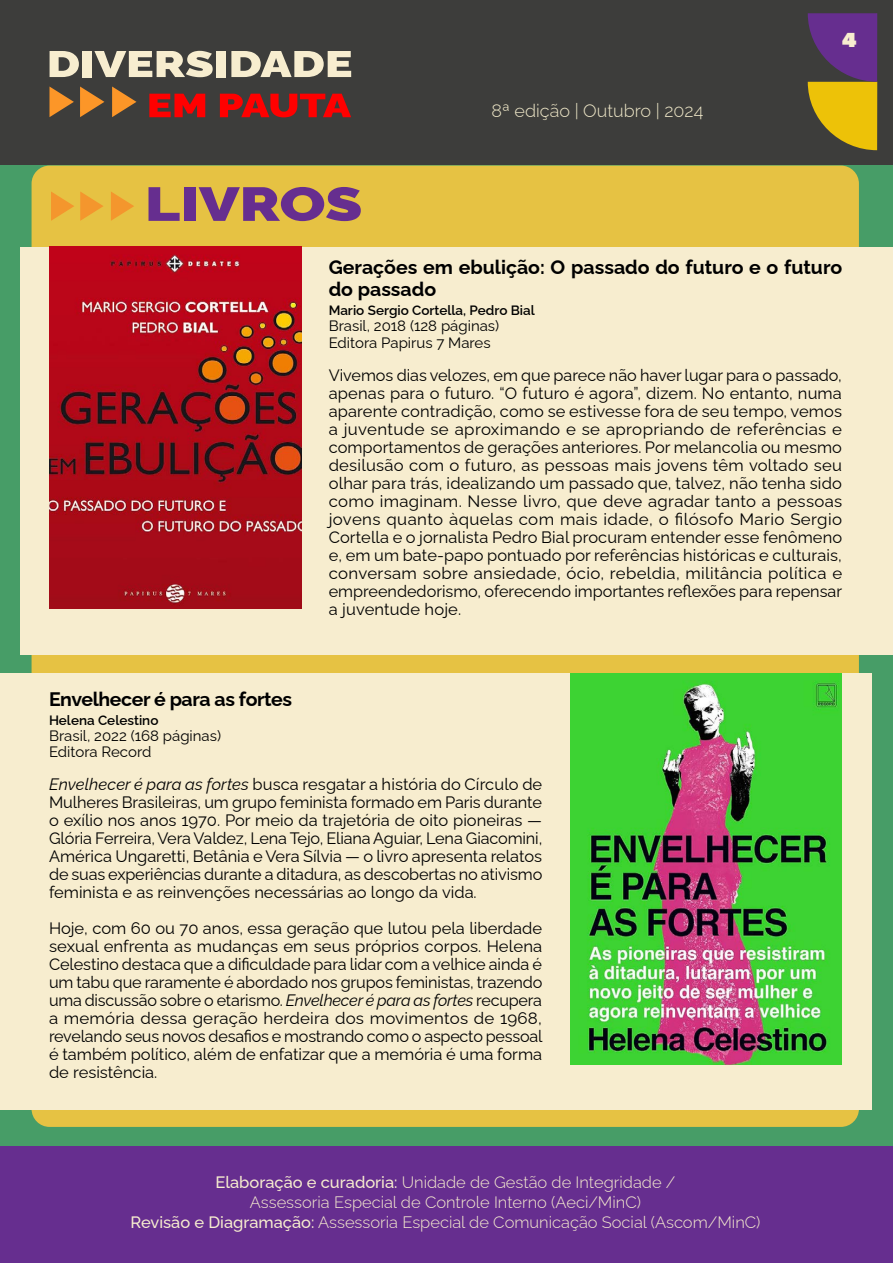
<style>
.page{position:relative;width:893px;height:1263px;background:#fff}
.page>*{position:absolute;margin:0;border:0;box-sizing:border-box;transform-origin:0 0}
.t1{font:800 21px "Noir Pro";color:#f7edcf}
.t2{font:700 19.5px/22.2px "Raleway";color:#000}
.t3{font:700 19.5px "Raleway";letter-spacing:-.02em;color:#000}
.t4{font:300 18px "Raleway";color:#efe7c8}
.t5{font:16.5px/18px "Raleway";color:#000;text-align:justify}
.t6{font:300 16.5px/19.8px "Raleway";color:#f7edcf;text-align:center}
.t7{font:15px/16.2px "Raleway";color:#000}
.t8{font:600 13.5px "Raleway";color:#000}
.s1{font-style:italic}
.s2{font-weight:500}
</style>
<div class="page">
<div style="left:0;top:0;width:893px;height:168px;background:#3d3d3b"></div>
<svg style="left:808px;top:13px;width:69px;height:137px"></svg>
<svg style="left:50px;top:51px;width:29px;height:26px"></svg>
<div style="left:83px;top:51px;width:9px;height:26px;background:#f7edcf"></div>
<svg style="left:94px;top:51px;width:119px;height:26px"></svg>
<div style="left:217px;top:51px;width:9px;height:26px;background:#f7edcf"></div>
<svg style="left:231px;top:51px;width:120px;height:26px"></svg>
<svg style="left:112px;top:87px;width:24px;height:30px"></svg>
<svg style="left:80px;top:87px;width:24px;height:30px"></svg>
<svg style="left:50px;top:87px;width:24px;height:30px"></svg>
<svg style="left:149px;top:94px;width:56px;height:23px"></svg>
<svg style="left:220px;top:94px;width:131px;height:23px"></svg>
<div style="left:0;top:166px;width:893px;height:1097px;background:#479d67"></div>
<div style="left:32px;top:166px;width:827px;height:961px;background:#e6c243;border-radius:18px"></div>
<div style="left:0;top:673px;width:872px;height:437px;background:#f7edcf"></div>
<svg style="left:111px;top:192px;width:23px;height:29px"></svg>
<svg style="left:80px;top:192px;width:23px;height:29px"></svg>
<svg style="left:51px;top:192px;width:23px;height:29px"></svg>
<svg style="left:149px;top:187px;width:31px;height:34px"></svg>
<div style="left:184px;top:187px;width:11px;height:34px;background:#662e8f"></div>
<svg style="left:199px;top:187px;width:162px;height:34px"></svg>
<div style="left:20px;top:247px;width:873px;height:408px;background:#f7edcf"></div>
<img style="left:50px;top:247px;width:251px;height:361px">
<img style="left:571px;top:673px;width:271px;height:391px">
<div style="left:0;top:1147px;width:893px;height:116px;background:#662e8f"></div>
<p class="t4" style="left:492px;top:96px;width:213px">8ª edição | Outubro | 2024</p>
<p class="t1" style="left:842px;top:22px;width:17px">4</p>
<p class="t2" style="left:329px;top:254px;width:515px">Gerações em ebulição: O passado do futuro e o futuro do passado</p>
<p class="t8" style="left:329px;top:300px;width:208px">Mario Sergio Cortella, Pedro Bial</p>
<p class="t7" style="left:329px;top:316px;width:172px">Brasil, 2018 (128 páginas)<br>Editora Papirus 7 Mares</p>
<p class="t5" style="left:329px;top:364px;width:515px">Vivemos dias velozes, em que parece não haver lugar para o passado, apenas para o futuro. “O futuro é agora”, dizem. No entanto, numa aparente contradição, como se estivesse fora de seu tempo, vemos a juventude se aproximando e se apropriando de referências e comportamentos de gerações anteriores. Por melancolia ou mesmo desilusão com o futuro, as pessoas mais jovens têm voltado seu olhar para trás, idealizando um passado que, talvez, não tenha sido como imaginam. Nesse livro, que deve agradar tanto a pessoas jovens quanto àquelas com mais idade, o filósofo Mario Sergio Cortella e o jornalista Pedro Bial procuram entender esse fenômeno e, em um bate-papo pontuado por referências históricas e culturais, conversam sobre ansiedade, ócio, rebeldia, militância política e empreendedorismo, oferecendo importantes reflexões para repensar a juventude hoje.</p>
<p class="t3" style="left:49px;top:684px;width:245px">Envelhecer é para as fortes</p>
<p class="t8" style="left:49px;top:710px;width:111px">Helena Celestino</p>
<p class="t7" style="left:49px;top:726px;width:174px">Brasil, 2022 (168 páginas)<br>Editora Record</p>
<p class="t5" style="left:49px;top:774px;width:495px"><span class="s1">Envelhecer é para as fortes</span> busca resgatar a história do Círculo de Mulheres Brasileiras, um grupo feminista formado em Paris durante o exílio nos anos 1970. Por meio da trajetória de oito pioneiras — Glória Ferreira, Vera Valdez, Lena Tejo, Eliana Aguiar, Lena Giacomini, América Ungaretti, Betânia e Vera Sílvia — o livro apresenta relatos de suas experiências durante a ditadura, as descobertas no ativismo feminista e as reinvenções necessárias ao longo da vida.</p>
<p class="t5" style="left:49px;top:918px;width:495px">Hoje, com 60 ou 70 anos, essa geração que lutou pela liberdade sexual enfrenta as mudanças em seus próprios corpos. Helena Celestino destaca que a dificuldade para lidar com a velhice ainda é um tabu que raramente é abordado nos grupos feministas, trazendo uma discussão sobre o etarismo. <span class="s1">Envelhecer é para as fortes</span> recupera a memória dessa geração herdeira dos movimentos de 1968, revelando seus novos desafios e mostrando como o aspecto pessoal é também político, além de enfatizar que a memória é uma forma de resistência.</p>
<p class="t6" style="left:130px;top:1171px;width:631px"><span class="s2">Elaboração e curadoria:</span> Unidade de Gestão de Integridade /<br>Assessoria Especial de Controle Interno (Aeci/MinC)<br><span class="s2">Revisão e Diagramação:</span> Assessoria Especial de Comunicação Social (Ascom/MinC)</p>
</div>
